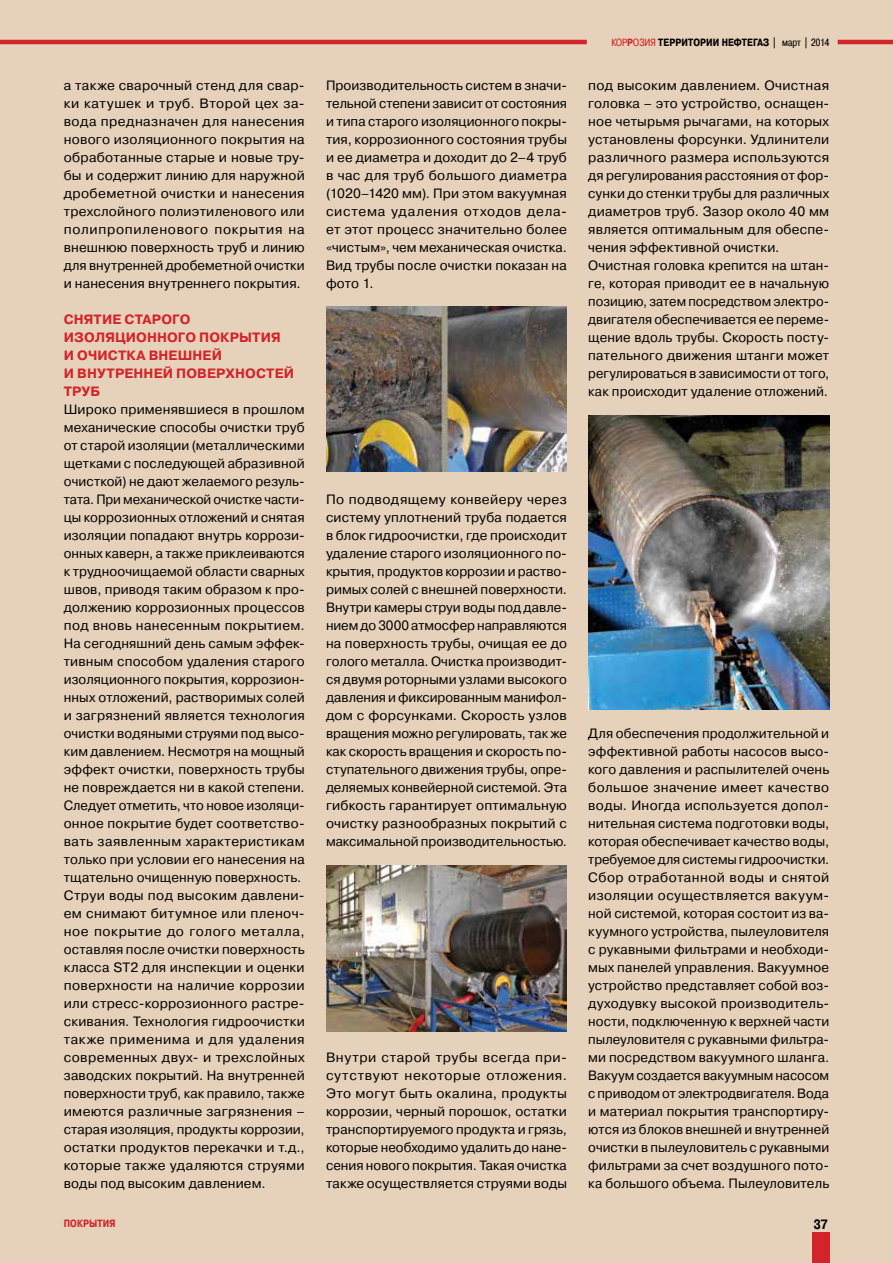
<style>
.page{position:relative;width:893px;height:1263px;background:#e6d1ba}
.page>*{position:absolute;margin:0;border:0;box-sizing:border-box;transform-origin:0 0}
.t1{font:13.5px/18px "Pragmatica C";letter-spacing:.01em;color:#000;text-align:justify}
.t2{font:700 13.5px/18px "Pragmatica C";letter-spacing:.005em;color:#d3242a}
.t3{font:700 13.5px "Pragmatica Cond C";color:#000}
.t4{font:700 10.5px "Pragmatica Cond C";letter-spacing:.015em;color:#000}
.t5{font:700 10.5px "Pragmatica Cond C";letter-spacing:.01em;color:#d3242a}
.s1{font-weight:400;color:#d3242a}
.s2{color:#d3242a}
.s3{font-family:"Pragmatica Light C"}
.s4{font-weight:400}
</style>
<div class="page">
<hr style="left:0;top:40px;width:587px;height:4px;background:#d3242a">
<hr style="left:838px;top:40px;width:55px;height:4px;background:#d3242a">
<div style="left:812px;top:1232px;width:17px;height:31px;background:#d3242a"></div>
<img style="left:326px;top:306px;width:241px;height:165px">
<img style="left:326px;top:865px;width:241px;height:166px">
<img style="left:588px;top:416px;width:241px;height:293px">
<p class="t1" style="left:64px;top:76px;width:242px">а также сварочный стенд для свар&shy;ки катушек и труб. Второй цех за&shy;вода предназначен для нанесения нового изоляционного покрытия на обработанные старые и новые тру&shy;бы и содержит линию для наружной дробеметной очистки и нанесения трехслойного полиэтиленового или полипропиленового покрытия на внешнюю поверхность труб и линию для внутренней дробеметной очистки и нанесения внутреннего покрытия.</p>
<p class="t2" style="left:64px;top:310px;width:11px">СНЯТИЕ</p>
<p class="t2" style="left:125px;top:310px;width:10px">СТАР</p>
<p class="t2" style="left:64px;top:310px;width:168px;text-indent:98px">ОГО<br>ИЗОЛЯ ЦИОННОГО ПОКРЫТИЯ<br>И ОЧИСТКА</p>
<p class="t2" style="left:149px;top:346px;width:11px">ВНЕ</p>
<p class="t2" style="left:178px;top:346px;width:25px">ШНЕЙ</p>
<p class="t2" style="left:64px;top:364px;width:54px">ИВНУТРЕННЕЙ</p>
<p class="t2" style="left:176px;top:364px;width:31px">ПОВЕР</p>
<p class="t2" style="left:225px;top:364px;width:70px">ХНОСТей</p>
<p class="t2" style="left:64px;top:382px;width:36px">ТРУБ</p>
<p class="t1" style="left:64px;top:400px;width:242px;text-align:left">Широко применявшиеся в прошлом механические способы очистки труб от старой изоляции (металлическими щетками с последующей абразивной очисткой) не дают желаемого резуль&shy;тата. При механической очистке части&shy;цы коррозионных отложений и снятая изоляции попадают внутрь коррози&shy;онных каверн, а также приклеиваются к трудноочищаемой области сварных швов, приводя таким образом к про&shy;должению коррозионных процессов под вновь нанесенным покрытием.<br>На сегодняшний день самым эффек&shy;тивным способом удаления старого изоляционного покрытия, коррозион&shy;нных отложений, растворимых солей и загрязнений является технология очистки водяными струями под высо&shy;ким давлением. Несмотря на мощный эффект очистки, поверхность трубы не повреждается ни в какой степени.<br>Следует отметить, что новое изоляци&shy;онное покрытие будет соответство&shy;вать заявленным характеристикам только при условии его нанесения на тщательно очищенную поверхность.<br>Струи воды под высоким давлени&shy;ем снимают битумное или пленоч&shy;ное покрытие до голого металла, оставляя после очистки поверхность класса ST2 для инспекции и оценки поверхности на наличие коррозии или стресс-коррозионного растре&shy;скивания. Технология гидроочистки также применима и для удаления современных двух- и трехслойных заводских покрытий. На внутренней поверхности труб, как правило, также имеются различные загрязнения – старая изоляция, продукты коррозии, остатки продуктов перекачки и т.д., которые также удаляются струями воды под высоким давлением.</p>
<p class="t5" style="left:64px;top:1218px;width:53px">ПОКРЫТИЯ</p>
<p class="t1" style="left:326px;top:76px;width:242px">Производительность систем в значи&shy;тельной степени зависит от состояния и типа старого изоляционного покры&shy;тия, коррозионного состояния трубы и ее диаметра и доходит до 2–4 труб в час для труб большого диаметра (1020–1420 мм). При этом вакуумная система удаления отходов дела&shy;ет этот процесс значительно более «чистым», чем механическая очистка.<br>Вид трубы после очистки показан на фото 1.</p>
<p class="t1" style="left:326px;top:490px;width:242px">По подводящему конвейеру через систему уплотнений труба подается в блок гидроочистки, где происходит удаление старого изоляционного по&shy;крытия, продуктов коррозии и раство&shy;римых солей с внешней поверхности.<br>Внутри камеры струи воды под давле&shy;нием до 3000 атмосфер направляются на поверхность трубы, очищая ее до голого металла. Очистка производит&shy;ся двумя роторными узлами высокого давления и фиксированным манифол&shy;дом с форсунками. Скорость узлов вращения можно регулировать, так же как скорость вращения и скорость по&shy;ступательного движения трубы, опре&shy;деляемых конвейерной системой. Эта гибкость гарантирует оптимальную очистку разнообразных покрытий с максимальной производительностью.</p>
<p class="t1" style="left:326px;top:1048px;width:242px">Внутри старой трубы всегда при&shy;сутствуют некоторые отложения.<br>Это могут быть окалина, продукты коррозии, черный порошок, остатки транспортируемого продукта и грязь, которые необходимо удалить до нане&shy;сения нового покрытия. Такая очистка также осуществляется струями воды</p>
<p class="t4" style="left:611px;top:36px;width:219px"><span class="s1">КОР</span><span class="s2">Р</span><span class="s1">ОЗИЯ</span> ТЕРРИТОРИИ НЕФТЕГАЗ <span class="s3">|</span> <span class="s4">март</span> <span class="s3">|</span> <span class="s4">2014</span></p>
<p class="t1" style="left:588px;top:76px;width:242px;text-align:left">под высоким давлением. Очистная головка – это устройство, оснащен&shy;ное четырьмя рычагами, на которых установлены форсунки. Удлинители различного размера используются дя регулирования расстояния от фор&shy;сунки до стенки трубы для различных диаметров труб. Зазор около 40 мм является оптимальным для обеспе&shy;чения эффективной очистки.<br>Очистная головка крепится на штан&shy;ге, которая приводит ее в начальную позицию, затем посредством электро&shy;двигателя обеспечивается ее переме&shy;щение вдоль трубы. Скорость посту&shy;пательного движения штанги может регулироваться в зависимости от того, как происходит удаление отложений.</p>
<p class="t1" style="left:588px;top:724px;width:242px">Для обеспечения продолжительной и эффективной работы насосов высо&shy;кого давления и распылителей очень большое значение имеет качество воды. Иногда используется допол&shy;нительная система подготовки воды, которая обеспечивает качество воды, требуемое для системы гидроочистки.<br>Сбор отработанной воды и снятой изоляции осуществляется вакуум&shy;ной системой, которая состоит из ва&shy;куумного устройства, пылеуловителя с рукавными фильтрами и необходи&shy;мых панелей управления. Вакуумное устройство представляет собой воз&shy;духодувку высокой производитель&shy;ности, подключенную к верхней части пылеуловителя с рукавными фильтра&shy;ми посредством вакуумного шланга.<br>Вакуум создается вакуумным насосом с приводом от электродвигателя. Вода и материал покрытия транспортиру&shy;ются из блоков внешней и внутренней очистки в пылеуловитель с рукавными фильтрами за счет воздушного пото&shy;ка большого объема. Пылеуловитель</p>
<p class="t3" style="left:814px;top:1216px;width:16px">37</p>
</div>
